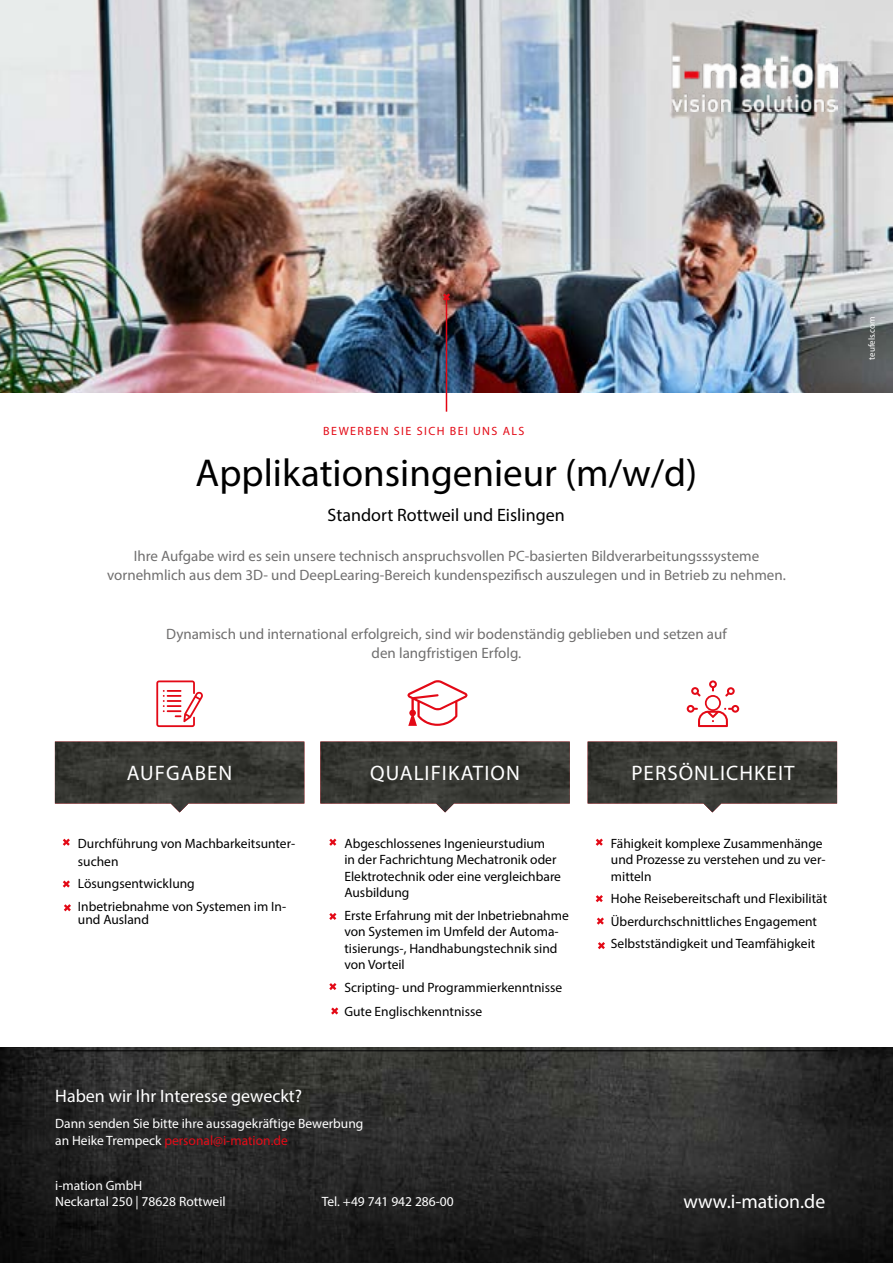
<style>
.page{position:relative;width:893px;height:1263px;background:#fff}
.page>*{position:absolute;margin:0;border:0;box-sizing:border-box;transform-origin:0 0}
.t1{font:39px "Myriad Pro";color:#000}
.t2{font:21px "Myriad Pro";letter-spacing:.05em;color:#fff}
.t3{font:19.65px "Myriad Pro";color:#fff}
.t4{font:18px "Myriad Pro";color:#fff}
.t5{font:18px "Myriad Pro";color:#000}
.t6{font:15px/19.5px "Myriad Pro";color:#706f6f;text-align:center}
.t7{font:13.5px/16.5px "Myriad Pro";color:#000}
.t8{font:13.5px/16.5px "Myriad Pro";color:#fff}
.t9{font:12px "Myriad Pro";letter-spacing:.12em;color:#e30b17}
.t10{font:9px "Myriad Pro";color:#fff}
.s1{color:#e30b17}
</style>
<div class="page">
<img style="left:320px;top:741px;width:250px;height:71px">
<img style="left:588px;top:741px;width:249px;height:71px">
<img style="left:0;top:1047px;width:893px;height:216px">
<img style="left:55px;top:741px;width:249px;height:71px">
<img style="left:0;top:0;width:893px;height:392px">
<hr style="left:55px;top:1050px;width:783px;height:1px;background:#000">
<img style="left:671px;top:55px;width:167px;height:56px">
<svg style="left:63px;top:838px;width:7px;height:8px"></svg>
<svg style="left:329px;top:838px;width:7px;height:8px"></svg>
<svg style="left:596px;top:838px;width:7px;height:8px"></svg>
<svg style="left:596px;top:895px;width:7px;height:7px"></svg>
<svg style="left:597px;top:917px;width:7px;height:8px"></svg>
<svg style="left:598px;top:942px;width:7px;height:7px"></svg>
<svg style="left:329px;top:913px;width:7px;height:7px"></svg>
<svg style="left:329px;top:983px;width:7px;height:7px"></svg>
<svg style="left:63px;top:880px;width:7px;height:8px"></svg>
<svg style="left:64px;top:904px;width:7px;height:7px"></svg>
<hr style="left:446px;top:297px;width:1px;height:115px;background:#e30512">
<svg style="left:443px;top:293px;width:7px;height:8px"></svg>
<svg style="left:156px;top:680px;width:47px;height:47px"></svg>
<svg style="left:407px;top:680px;width:60px;height:46px"></svg>
<svg style="left:687px;top:680px;width:52px;height:47px"></svg>
<svg style="left:331px;top:1007px;width:7px;height:7px"></svg>
<p class="t9" style="left:323px;top:424px;width:203px">BEWERBEN SIE SICH BEI UNS ALS</p>
<h1 class="t1" style="left:196px;top:449px;width:503px">Applikationsingenieur (m/w/d)</h1>
<h3 class="t5" style="left:328px;top:504px;width:239px">Standort Rottweil und Eislingen</h3>
<p class="t6" style="left:107px;top:546px;width:680px">Ihre Aufgabe wird es sein unsere technisch anspruchsvollen PC-basierten Bildverarbeitungsssysteme vornehmlich aus dem 3D- und DeepLearing-Bereich kundenspezifisch auszulegen und in Betrieb zu nehmen.</p>
<p class="t6" style="left:166px;top:624px;width:562px">Dynamisch und international erfolgreich, sind wir bodenständig geblieben und setzen auf den langfristigen Erfolg.</p>
<h2 class="t2" style="left:127px;top:760px;width:107px">AUFGABEN</h2>
<h2 class="t2" style="left:370px;top:760px;width:151px">QUALIFIKATION</h2>
<h2 class="t2" style="left:631px;top:760px;width:165px">PERSÖNLICHKEIT</h2>
<p class="t7" style="left:78px;top:834px;width:219px;line-height:18px">Durchführung von Machbarkeitsunter&shy;suchen</p>
<p class="t7" style="left:78px;top:872px;width:210px;line-height:22.5px">Lösungsentwicklung<br>Inbetriebnahme von Systemen im In-</p>
<p class="t7" style="left:78px;top:911px;width:73px">und Ausland</p>
<h3 class="t4" style="left:55px;top:1085px;width:248px">Haben wir Ihr Interesse geweckt?</h3>
<p class="t7" style="left:344px;top:835px;width:218px">Abgeschlossenes Ingenieurstudium<br>in der Fachrichtung Mechatronik oder<br>Elektrotechnik oder eine vergleichbare<br>Ausbildung</p>
<p class="t7" style="left:344px;top:907px;width:226px">Erste Erfahrung mit der Inbetriebnahme von Systemen im Umfeld der Automa&shy;tisierungs-, Handhabungstechnik sind von Vorteil</p>
<p class="t7" style="left:344px;top:975px;width:219px;line-height:24px">Scripting- und Programmierkenntnisse<br>Gute Englischkenntnisse</p>
<p class="t8" style="left:55px;top:1115px;width:310px">Dann senden Sie bitte ihre aussagekräftige Bewerbung an Heike Trempeck <span class="s1">personal@i-mation.de</span></p>
<p class="t8" style="left:55px;top:1177px;width:172px">i-mation GmbH<br>Neckartal 250 | 78628 Rottweil</p>
<p class="t8" style="left:322px;top:1193px;width:134px">Tel. +49 741 942 286-00</p>
<p class="t7" style="left:611px;top:835px;width:216px">Fähigkeit komplexe Zusammenhänge und Prozesse zu verstehen und zu ver&shy;mitteln</p>
<p class="t7" style="left:611px;top:887px;width:218px;line-height:22.5px">Hohe Reisebereitschaft und Flexibilität<br>Überdurchschnittliches Engagement<br>Selbstständigkeit und Teamfähigkeit</p>
<h3 class="t3" style="left:683px;top:1189px;width:143px">www.i-mation.de</h3>
<p class="t10" style="left:866px;top:360px;width:45px;rotate:-90deg">teufels.com</p>
</div>
